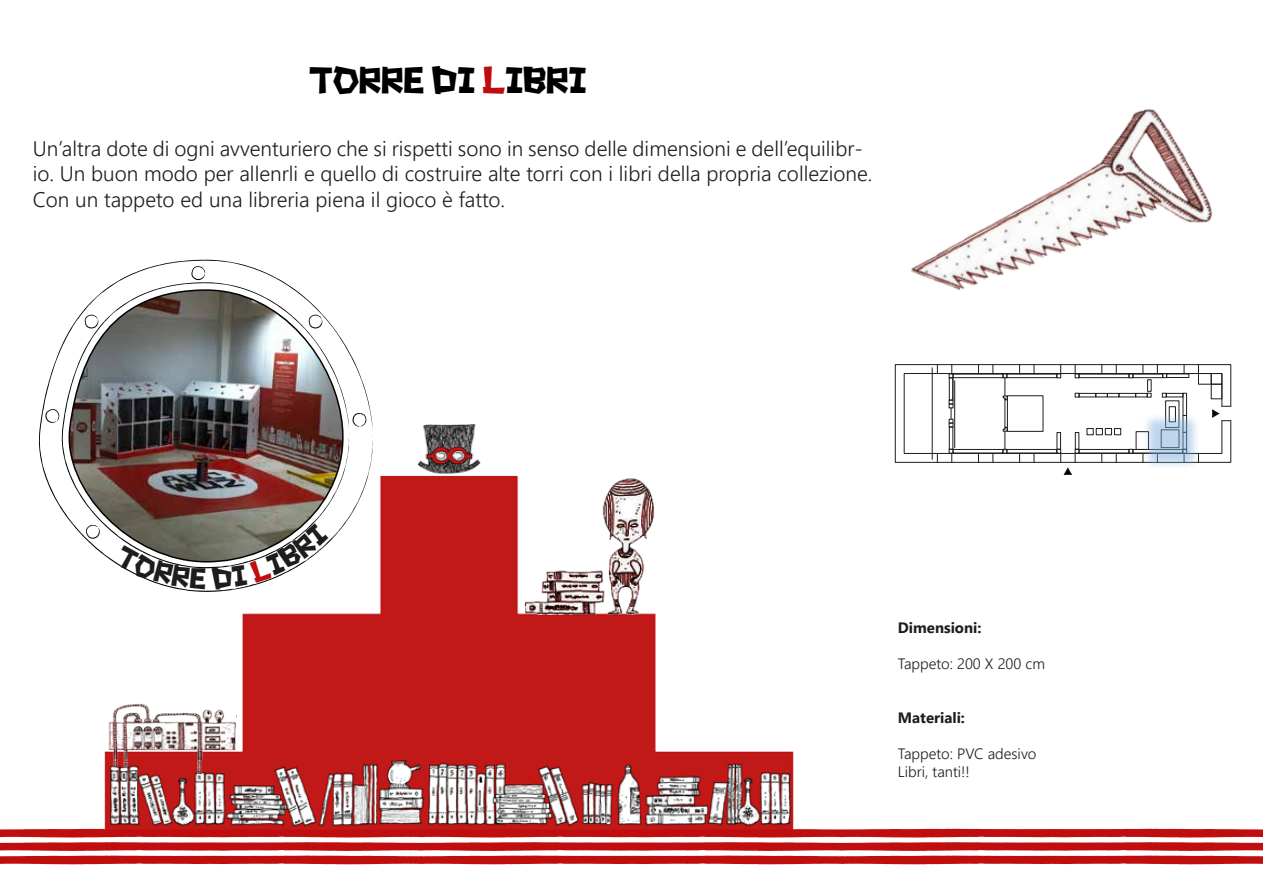
<style>
.page{position:relative;width:1263px;height:893px;background:#fff}
.page>*{position:absolute;margin:0;border:0;box-sizing:border-box;transform-origin:0 0}
.t1{font:31.5px "Square rough";color:#000}
.t2{font:300 21px/25.2px "Nirmala UI";color:#1d1d1b}
.t3{font:300 15px/18px "Nirmala UI";color:#1d1d1b}
.t4{font:700 15px "Nirmala UI";color:#1d1d1b}
.s1{color:#bf0d0d}
</style>
<div class="page">
<svg style="left:0;top:829px;width:1263px;height:35px"></svg>
<svg style="left:895px;top:364px;width:336px;height:111px"></svg>
<img style="left:1095px;top:366px;width:137px;height:109px">
<svg style="left:39px;top:260px;width:334px;height:250px"></svg>
<svg style="left:62px;top:282px;width:287px;height:7px"></svg>
<img style="left:62px;top:289px;width:287px;height:244px">
<svg style="left:45px;top:409px;width:14px;height:14px"></svg>
<svg style="left:191px;top:266px;width:15px;height:14px"></svg>
<svg style="left:309px;top:315px;width:14px;height:14px"></svg>
<svg style="left:85px;top:315px;width:14px;height:14px"></svg>
<svg style="left:349px;top:413px;width:17px;height:12px"></svg>
<img style="left:80px;top:425px;width:714px;height:404px">
<img style="left:104px;top:696px;width:132px;height:77px">
<img style="left:519px;top:465px;width:189px;height:173px">
<img style="left:911px;top:109px;width:302px;height:182px">
<svg style="left:114px;top:545px;width:92px;height:44px"></svg>
<svg style="left:212px;top:516px;width:125px;height:74px"></svg>
<p class="t1" style="left:309px;top:64px;width:279px">TORRE DI <span class="s1">L</span>IBRI</p>
<p class="t2" style="left:33px;top:135px;width:841px">Unʼaltra dote di ogni avventuriero che si rispetti sono in senso delle dimensioni e dellʼequilibr&shy;io. Un buon modo per allenrli e quello di costruire alte torri con i libri della propria collezione.<br>Con un tappeto ed una libreria piena il gioco è fatto.</p>
<p class="t4" style="left:898px;top:616px;width:85px">Dimensioni:</p>
<p class="t3" style="left:898px;top:654px;width:149px">Tappeto: 200 X 200 cm</p>
<p class="t4" style="left:898px;top:706px;width:69px">Materiali:</p>
<p class="t3" style="left:898px;top:744px;width:140px">Tappeto: PVC adesivo<br>Libri, tanti!!</p>
</div>
